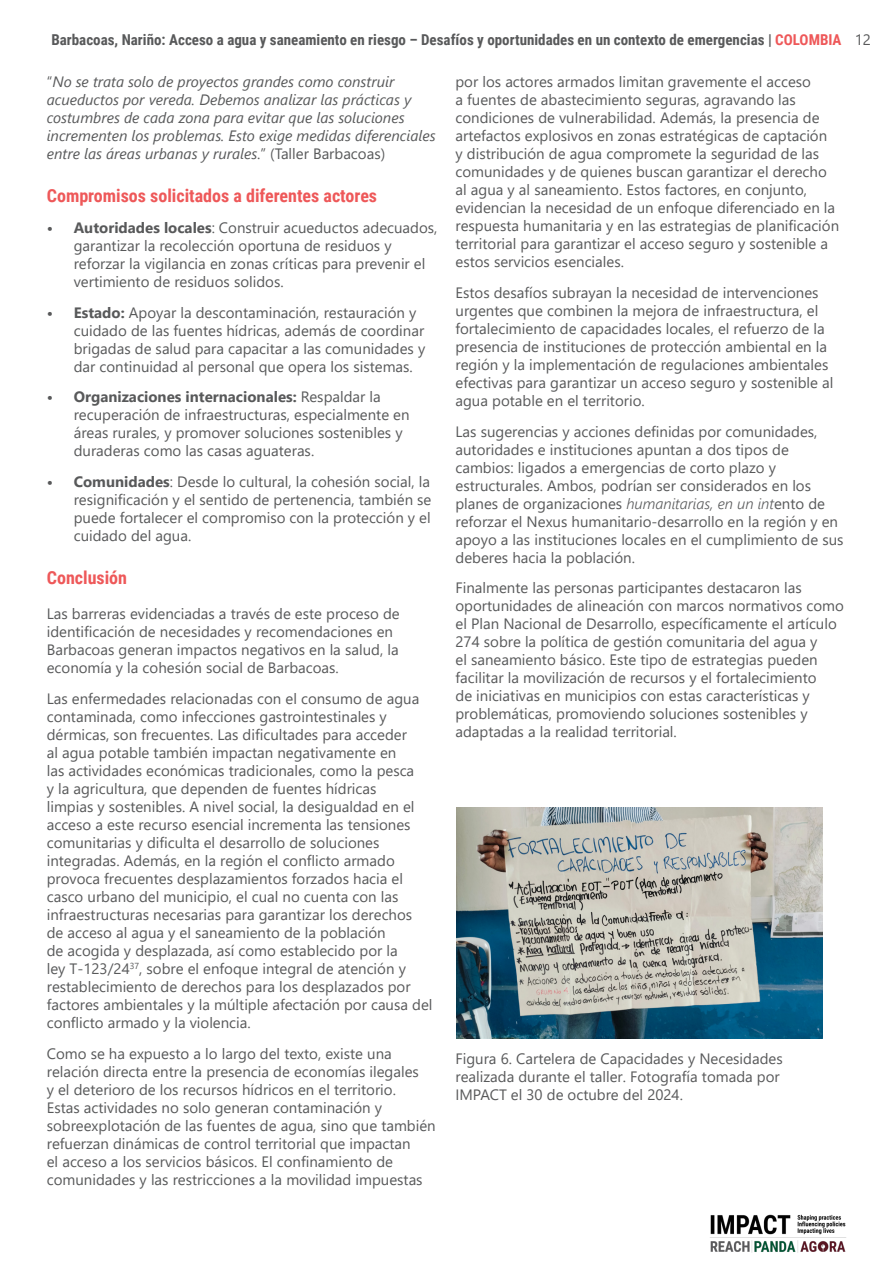
<style>
.page{position:relative;width:893px;height:1263px;background:#fff}
.page>*{position:absolute;margin:0;border:0;box-sizing:border-box;transform-origin:0 0}
.t1{font:700 18px "Roboto Condensed";color:#ee5859}
.t2{font:15px/18px "Segoe UI";color:#58595a}
.t3{font:italic 15px/18px "Segoe UI";color:#58595a}
.t4{font:700 15px "Roboto Condensed";color:#58595a}
.s1{color:#ee5859}
.s2{font-family:"Segoe UI";font-weight:400}
.s3{font-style:normal}
.s4{font-weight:700}
.s5{font-weight:300;font-style:italic}
</style>
<div class="page">
<img style="left:710px;top:1214px;width:136px;height:39px">
<img style="left:457px;top:807px;width:365px;height:231px">
<p class="t4" style="left:51px;top:30px;width:821px">Barbacoas, Nariño: Acceso a agua y saneamiento en riesgo – Desafíos y oportunidades en un contexto de emergencias | <span class="s1">COLOMBIA</span> <span class="s2">12</span></p>
<p class="t3" style="left:47px;top:70px;width:390px"><span class="s3">“</span>No se trata solo de proyectos grandes como construir acueductos por vereda. Debemos analizar las prácticas y costumbres de cada zona para evitar que las soluciones incrementen los problemas. Esto exige medidas diferenciales entre las áreas urbanas y rurales<span class="s3">.” (Taller Barbacoas)</span></p>
<p class="t1" style="left:47px;top:183px;width:332px">Compromisos solicitados a diferentes actores</p>
<p class="t2" style="left:74px;top:217px;width:365px;text-indent:-27px"><span class="s4">• Autoridades locales</span>: Construir acueductos adecuados, garantizar la recolección oportuna de residuos y reforzar la vigilancia en zonas críticas para prevenir el vertimiento de residuos solidos.</p>
<p class="t2" style="left:74px;top:302px;width:353px;text-indent:-27px"><span class="s4">• Estado:</span> Apoyar la descontaminación, restauración y cuidado de las fuentes hídricas, además de coordinar brigadas de salud para capacitar a las comunidades y dar continuidad al personal que opera los sistemas.</p>
<p class="t2" style="left:74px;top:387px;width:337px;text-indent:-27px"><span class="s4">• Organizaciones internacionales:</span> Respaldar la recuperación de infraestructuras, especialmente en áreas rurales, y promover soluciones sostenibles y duraderas como las casas aguateras.</p>
<p class="t2" style="left:74px;top:471px;width:359px;text-align:justify;text-indent:-27px"><span class="s4">• Comunidades</span>: Desde lo cultural, la cohesión social, la resignificación y el sentido de pertenencia, también se puede fortalecer el compromiso con la protección y el cuidado del agua.</p>
<p class="t1" style="left:47px;top:565px;width:82px">Conclusión</p>
<p class="t2" style="left:47px;top:603px;width:354px">Las barreras evidenciadas a través de este proceso de identificación de necesidades y recomendaciones en Barbacoas generan impactos negativos en la salud, la economía y la cohesión social de Barbacoas.</p>
<p class="t2" style="left:47px;top:688px;width:387px">Las enfermedades relacionadas con el consumo de agua contaminada, como infecciones gastrointestinales y dérmicas, son frecuentes. Las dificultades para acceder<br>al agua potable también impactan negativamente en<br>las actividades económicas tradicionales, como la pesca<br>y la agricultura, que dependen de fuentes hídricas<br>limpias y sostenibles. A nivel social, la desigualdad en el acceso a este recurso esencial incrementa las tensiones comunitarias y dificulta el desarrollo de soluciones integradas. Además, en la región el conflicto armado provoca frecuentes desplazamientos forzados hacia el casco urbano del municipio, el cual no cuenta con las infraestructuras necesarias para garantizar los derechos de acceso al agua y el saneamiento de la población<br>de acogida y desplazada, así como establecido por la<br>ley T-123/24<sup>37</sup>, sobre el enfoque integral de atención y restablecimiento de derechos para los desplazados por factores ambientales y la múltiple afectación por causa del conflicto armado y la violencia.</p>
<p class="t2" style="left:47px;top:1043px;width:390px">Como se ha expuesto a lo largo del texto, existe una relación directa entre la presencia de economías ilegales<br>y el deterioro de los recursos hídricos en el territorio.<br>Estas actividades no solo generan contaminación y sobreexplotación de las fuentes de agua, sino que también refuerzan dinámicas de control territorial que impactan<br>el acceso a los servicios básicos. El confinamiento de comunidades y las restricciones a la movilidad impuestas</p>
<p class="t2" style="left:455px;top:72px;width:385px">por los actores armados limitan gravemente el acceso<br>a fuentes de abastecimiento seguras, agravando las condiciones de vulnerabilidad. Además, la presencia de artefactos explosivos en zonas estratégicas de captación<br>y distribución de agua compromete la seguridad de las comunidades y de quienes buscan garantizar el derecho al agua y al saneamiento. Estos factores, en conjunto, evidencian la necesidad de un enfoque diferenciado en la respuesta humanitaria y en las estrategias de planificación territorial para garantizar el acceso seguro y sostenible a estos servicios esenciales.</p>
<p class="t2" style="left:455px;top:282px;width:379px">Estos desafíos subrayan la necesidad de intervenciones urgentes que combinen la mejora de infraestructura, el fortalecimiento de capacidades locales, el refuerzo de la presencia de instituciones de protección ambiental en la región y la implementación de regulaciones ambientales efectivas para garantizar un acceso seguro y sostenible al agua potable en el territorio.</p>
<p class="t2" style="left:455px;top:421px;width:390px">Las sugerencias y acciones definidas por comunidades, autoridades e instituciones apuntan a dos tipos de cambios: ligados a emergencias de corto plazo y estructurales. Ambos, podrían ser considerados en los planes de organizaciones <span class="s5">humanitarias, en un int</span>ento de reforzar el Nexus humanitario-desarrollo en la región y en apoyo a las instituciones locales en el cumplimiento de sus deberes hacia la población.</p>
<p class="t2" style="left:455px;top:578px;width:390px">Finalmente las personas participantes destacaron las oportunidades de alineación con marcos normativos como el Plan Nacional de Desarrollo, específicamente el artículo 274 sobre la política de gestión comunitaria del agua y<br>el saneamiento básico. Este tipo de estrategias pueden facilitar la movilización de recursos y el fortalecimiento<br>de iniciativas en municipios con estas características y problemáticas, promoviendo soluciones sostenibles y adaptadas a la realidad territorial.</p>
<p class="t2" style="left:455px;top:1048px;width:329px">Figura 6. Cartelera de Capacidades y Necesidades realizada durante el taller. Fotografía tomada por<br>IMPACT el 30 de octubre del 2024.</p>
</div>
